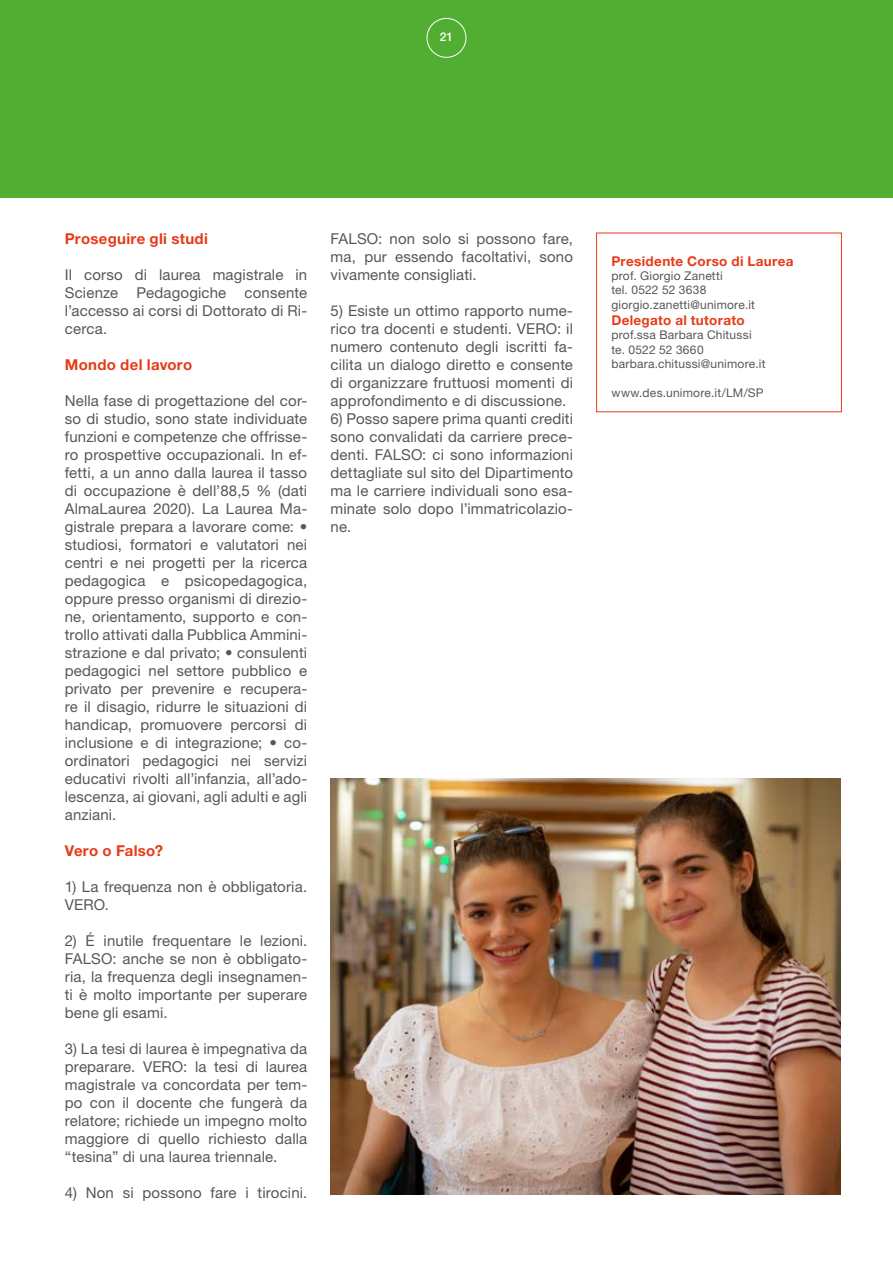
<style>
.page{position:relative;width:893px;height:1263px;background:#fff}
.page>*{position:absolute;margin:0;border:0;box-sizing:border-box;transform-origin:0 0}
.testo_base{font:15px/18px "Helvetica Neue LT Std";letter-spacing:.01em;color:#575756;text-align:justify}
.testo_base-2{font:700 15px "Helvetica Neue LT Std";letter-spacing:.02em;color:#e73b18}
.t1{font:700 13.5px "Helvetica Neue LT Std";letter-spacing:.025em;color:#e73b18}
.t2{font:12px "Helvetica Neue LT Std";letter-spacing:.02em;color:#575756}
.t3{font:500 12px "Helvetica Neue LT Std";color:#fff}
</style>
<div class="page">
<div style="left:596px;top:233px;width:246px;height:179px;border:1px solid #e73b18"></div>
<div style="left:0;top:0;width:893px;height:197px;background:#52ae32"></div>
<img style="left:331px;top:779px;width:509px;height:416px">
<div style="left:427px;top:18px;width:39px;height:40px;border:1px solid #fff;border-radius:50%"></div>
<p class="t3" style="left:440px;top:30px;width:15px">21</p>
<p class="testo_base-2" style="left:65px;top:229px;width:145px">Proseguire gli studi</p>
<p class="testo_base" style="left:65px;top:265px;width:244px">Il corso di laurea magistrale in Scienze Pedagogiche consente l’accesso ai corsi di Dottorato di Ri&shy;cerca.</p>
<p class="testo_base-2" style="left:65px;top:355px;width:129px">Mondo del lavoro</p>
<p class="testo_base" style="left:65px;top:391px;width:244px">Nella fase di progettazione del cor&shy;so di studio, sono state individuate funzioni e competenze che offrisse&shy;ro prospettive occupazionali. In ef&shy;fetti, a un anno dalla laurea il tasso di occupazione è dell’88,5 % (dati AlmaLaurea 2020). La Laurea Ma&shy;gistrale prepara a lavorare come: • studiosi, formatori e valutatori nei centri e nei progetti per la ricerca pedagogica e psicopedagogica, oppure presso organismi di direzio&shy;ne, orientamento, supporto e con&shy;trollo attivati dalla Pubblica Ammini&shy;strazione e dal privato; • consulenti pedagogici nel settore pubblico e privato per prevenire e recupera&shy;re il disagio, ridurre le situazioni di handicap, promuovere percorsi di inclusione e di integrazione; • co&shy;ordinatori pedagogici nei servizi educativi rivolti all’infanzia, all’ado&shy;lescenza, ai giovani, agli adulti e agli anziani.</p>
<p class="testo_base-2" style="left:65px;top:841px;width:100px">Vero o Falso?</p>
<p class="testo_base" style="left:65px;top:877px;width:244px">1) La frequenza non è obbligatoria.<br>VERO.</p>
<p class="testo_base" style="left:65px;top:931px;width:244px">2) É inutile frequentare le lezioni.<br>FALSO: anche se non è obbligato&shy;ria, la frequenza degli insegnamen&shy;ti è molto importante per superare bene gli esami.</p>
<p class="testo_base" style="left:65px;top:1039px;width:244px">3) La tesi di laurea è impegnativa da preparare. VERO: la tesi di laurea magistrale va concordata per tem&shy;po con il docente che fungerà da relatore; richiede un impegno molto maggiore di quello richiesto dalla “tesina” di una laurea triennale.</p>
<p class="testo_base" style="left:65px;top:1183px;width:244px">4) Non si possono fare i tirocini.</p>
<p class="testo_base" style="left:331px;top:229px;width:244px">FALSO: non solo si possono fare, ma, pur essendo facoltativi, sono vivamente consigliati.</p>
<p class="testo_base" style="left:331px;top:301px;width:244px">5) Esiste un ottimo rapporto nume&shy;rico tra docenti e studenti. VERO: il numero contenuto degli iscritti fa&shy;cilita un dialogo diretto e consente di organizzare fruttuosi momenti di approfondimento e di discussione.</p>
<p class="testo_base" style="left:331px;top:409px;width:244px">6) Posso sapere prima quanti crediti sono convalidati da carriere prece&shy;denti. FALSO: ci sono informazioni dettagliate sul sito del Dipartimento ma le carriere individuali sono esa&shy;minate solo dopo l’immatricolazio&shy;ne.</p>
<p class="t1" style="left:611px;top:252px;width:184px">Presidente Corso di Laurea</p>
<p class="t2" style="left:611px;top:268px;width:113px">prof. Giorgio Zanetti</p>
<p class="t2" style="left:611px;top:283px;width:96px">tel. 0522 52 3638</p>
<p class="t2" style="left:611px;top:297px;width:145px">giorgio.zanetti@unimore.it</p>
<p class="t1" style="left:611px;top:312px;width:135px">Delegato al tutorato</p>
<p class="t2" style="left:611px;top:328px;width:142px">prof.ssa Barbara Chitussi</p>
<p class="t2" style="left:611px;top:342px;width:94px">te. 0522 52 3660</p>
<p class="t2" style="left:611px;top:357px;width:156px">barbara.chitussi@unimore.it</p>
<p class="t2" style="left:611px;top:385px;width:154px">www.des.unimore.it/LM/SP</p>
</div>
